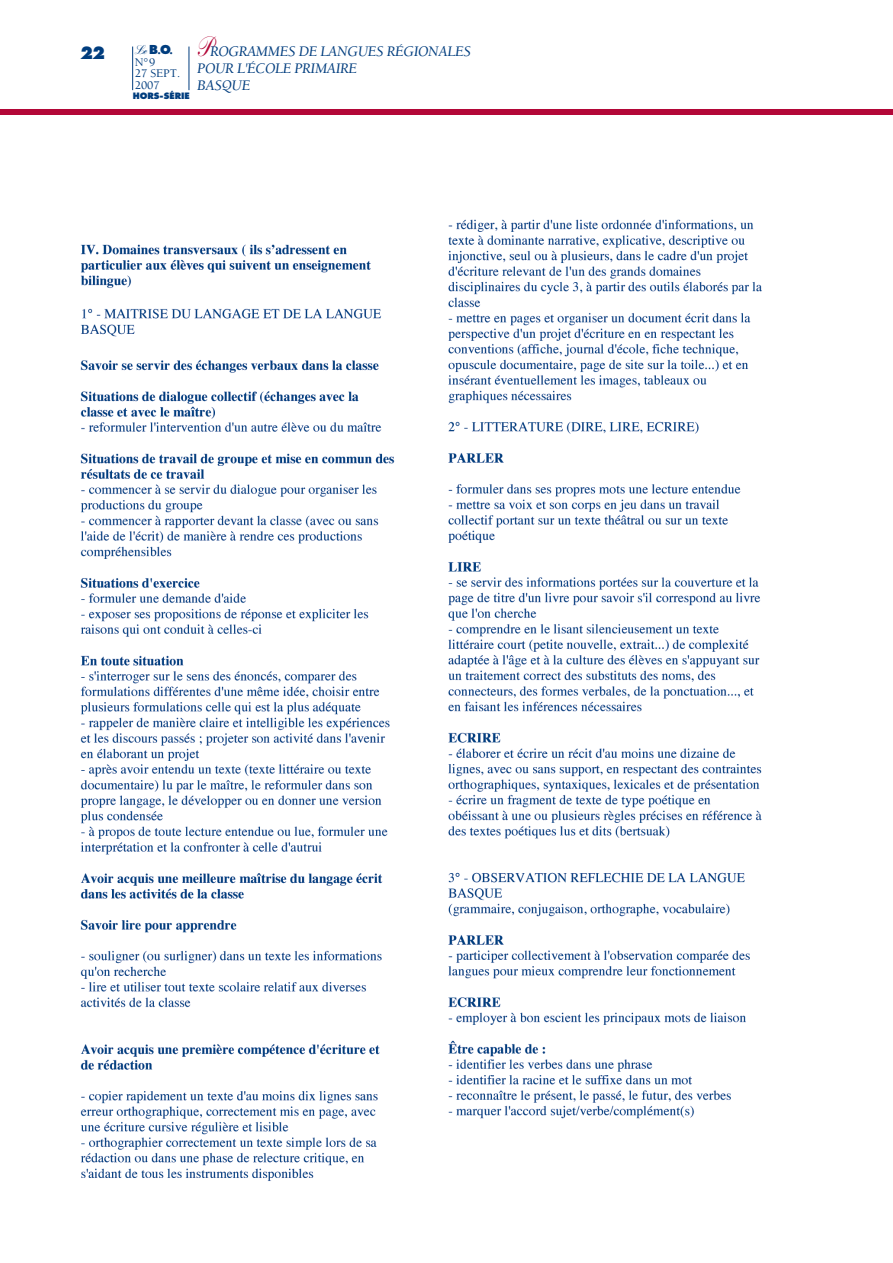
<style>
.page{position:relative;width:893px;height:1263px;background:#fff}
.page>*{position:absolute;margin:0;border:0;box-sizing:border-box;transform-origin:0 0}
.t1{font:800 16.5px "Futura";color:#003d7e;scale:.94 1}
.t2{font:italic 15px/16.8px "Berkeley";letter-spacing:-.02em;color:#003d7e}
.t3{font:500 12px/11.7px "Berkeley";color:#003d7e}
.t4{font:900 12px "Kuenstler Script";color:#003d7e;scale:.8 1}
.t5{font:800 8.55px "Futura";color:#003d7e}
.s1{font-family:"Kuenstler Script";font-weight:900;font-style:normal;font-size:27px;color:#b30738}
.s2{font-family:"Futura";font-weight:800}
</style>
<div class="page">
<div style="left:0;top:109px;width:892px;height:6px;background:#b30738"></div>
<hr style="left:188px;top:47px;width:1px;height:43px;background:#003d7e">
<hr style="left:132px;top:47px;width:1px;height:43px;background:#003d7e">
<img style="left:80px;top:219px;width:682px;height:962px">
<p class="t2" style="left:197px;top:44px;width:275px"><span class="s1">P</span>ROGRAMMES DE LANGUES RÉGIONALES<br>POUR L'ÉCOLE PRIMAIRE<br>BASQUE</p>
<p class="t1" style="left:80px;top:46px;width:28px">22</p>
<p class="t4" style="left:135px;top:47px;width:49px">Le <span class="s2">B</span><span class="s2">.</span><span class="s2">O</span><span class="s2">.</span></p>
<p class="t3" style="left:135px;top:57px;width:47px">N°9<br>27 SEPT.<br>2007</p>
<p class="t5" style="left:133px;top:92px;width:59px">HORS-SÉRIE</p>
</div>
